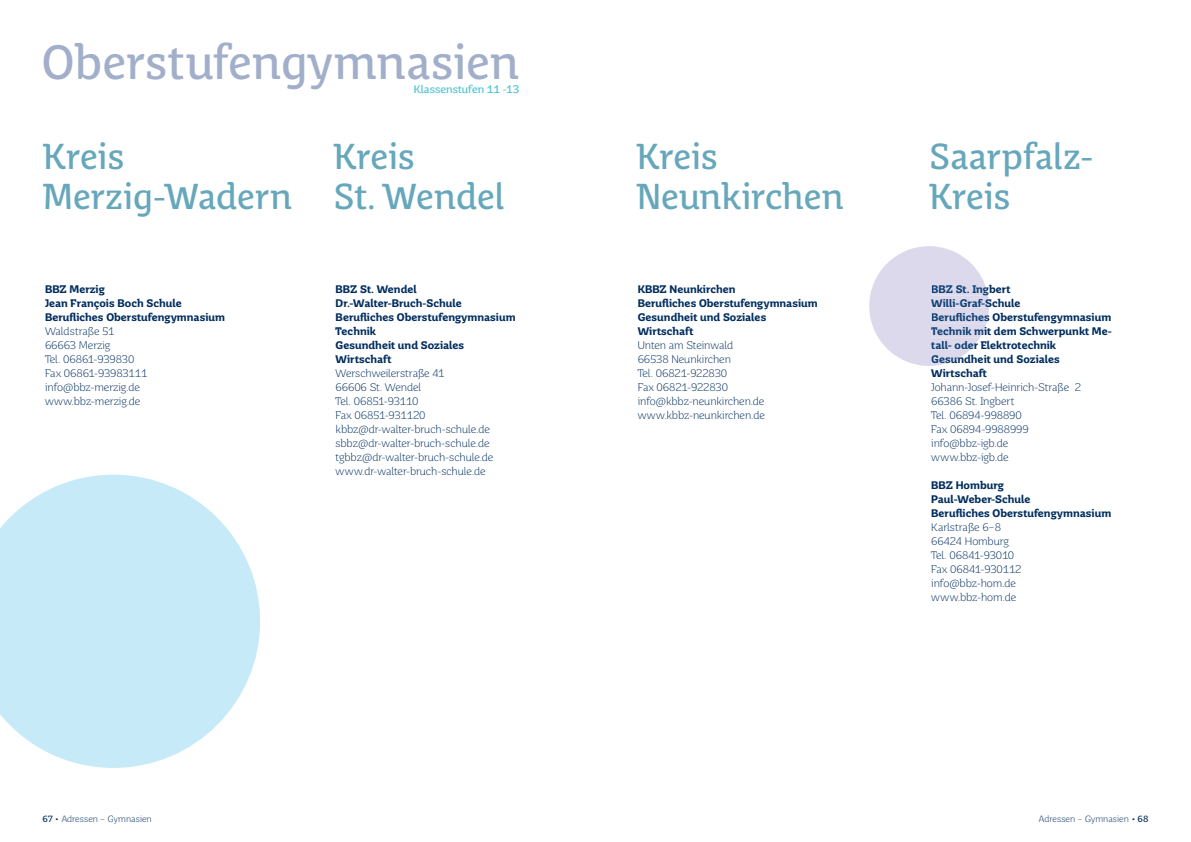
<style>
.page{position:relative;width:1191px;height:842px;background:#fff}
.page>*{position:absolute;margin:0;border:0;box-sizing:border-box;transform-origin:0 0}
.t1{font:48px "Saar Pro Headline";letter-spacing:-.01em;color:#a2afca}
.t2{font:36px/39.6px "Saar Pro Headline";letter-spacing:-.01em;color:#66a7bb}
.t3{font:300 11px/14px "Saar Pro";letter-spacing:-.01em;color:#002d5e}
.t4{font:700 11px/14px "Saar Pro";letter-spacing:.005em;color:#002d5e}
.t5{font:700 11px/14px "Saar Pro";letter-spacing:.005em;color:#0f4174}
.t6{font:11px "Saar Pro";color:#45c2d1}
.t7{font:300 9px "Saar Pro";letter-spacing:.005em;color:#002d5e}
.s1{font-weight:400}
</style>
<div class="page">
<svg style="left:0;top:475px;width:260px;height:293px;fill:#c7eaf8"></svg>
<svg style="left:869px;top:246px;width:120px;height:120px"></svg>
<h1 class="t1" style="left:41px;top:33px;width:480px">Oberstufengymnasien</h1>
<p class="t6" style="left:414px;top:83px;width:107px">Klassenstufen 11 -13</p>
<h2 class="t2" style="left:43px;top:138px;width:251px">Kreis<br>Merzig-Wadern</h2>
<p class="t4" style="left:45px;top:282px;width:181px">BBZ Merzig<br>Jean François Boch Schule<br>Berufliches Oberstufengymnasium</p>
<p class="t3" style="left:45px;top:324px;width:104px">Waldstraße 51<br>66663 Merzig<br>Tel. 06861-939830<br>Fax 06861-93983111 info@bbz-merzig.de www.bbz-merzig.de</p>
<h2 class="t2" style="left:333px;top:138px;width:173px">Kreis<br>St. Wendel</h2>
<h2 class="t2" style="left:636px;top:138px;width:209px">Kreis<br>Neunkirchen</h2>
<p class="t4" style="left:336px;top:283px;width:181px">BBZ St. Wendel<br>Dr.-Walter-Bruch-Schule<br>Berufliches Oberstufengymnasium<br>Technik<br>Gesundheit und Soziales<br>Wirtschaft</p>
<p class="t3" style="left:336px;top:367px;width:159px">Werschweilerstraße 41<br>66606 St. Wendel<br>Tel. 06851-93110<br>Fax 06851-931120 kbbz@dr-walter-bruch-schule.de sbbz@dr-walter-bruch-schule.de tgbbz@dr-walter-bruch-schule.de www.dr-walter-bruch-schule.de</p>
<p class="t4" style="left:638px;top:282px;width:181px">KBBZ Neunkirchen<br>Berufliches Oberstufengymnasium<br>Gesundheit und Soziales<br>Wirtschaft</p>
<p class="t3" style="left:638px;top:338px;width:129px">Unten am Steinwald<br>66538 Neunkirchen<br>Tel. 06821-922830<br>Fax 06821-922830 info@kbbz-neunkirchen.de www.kbbz-neunkirchen.de</p>
<h2 class="t2" style="left:929px;top:138px;width:166px">Saarpfalz-<br>Kreis</h2>
<p class="t5" style="left:931px;top:282px;width:182px">BBZ St. Ingbert<br>Willi-Graf-Schule<br>Berufliches Oberstufengymnasium<br>Technik mit dem Schwerpunkt Me&shy;tall- oder Elektrotechnik<br>Gesundheit und Soziales</p>
<p class="t4" style="left:931px;top:367px;width:57px">Wirtschaft</p>
<p class="t3" style="left:931px;top:381px;width:151px">Johann-Josef-Heinrich-Straße 2<br>66386 St. Ingbert<br>Tel. 06894-998890<br>Fax 06894-9988999 info@bbz-igb.de www.bbz-igb.de</p>
<p class="t4" style="left:931px;top:479px;width:181px">BBZ Homburg<br>Paul-Weber-Schule<br>Berufliches Oberstufengymnasium</p>
<p class="t3" style="left:931px;top:521px;width:92px">Karlstraße 6–8<br>66424 Homburg<br>Tel. 06841-93010<br>Fax 06841-930112 info@bbz-hom.de www.bbz-hom.de</p>
<p class="t7" style="left:43px;top:814px;width:111px"><span class="s1">67 •</span> Adressen – Gymnasien</p>
<p class="t7" style="left:1039px;top:814px;width:111px">Adressen – Gymnasien <span class="s1">• 68</span></p>
</div>
